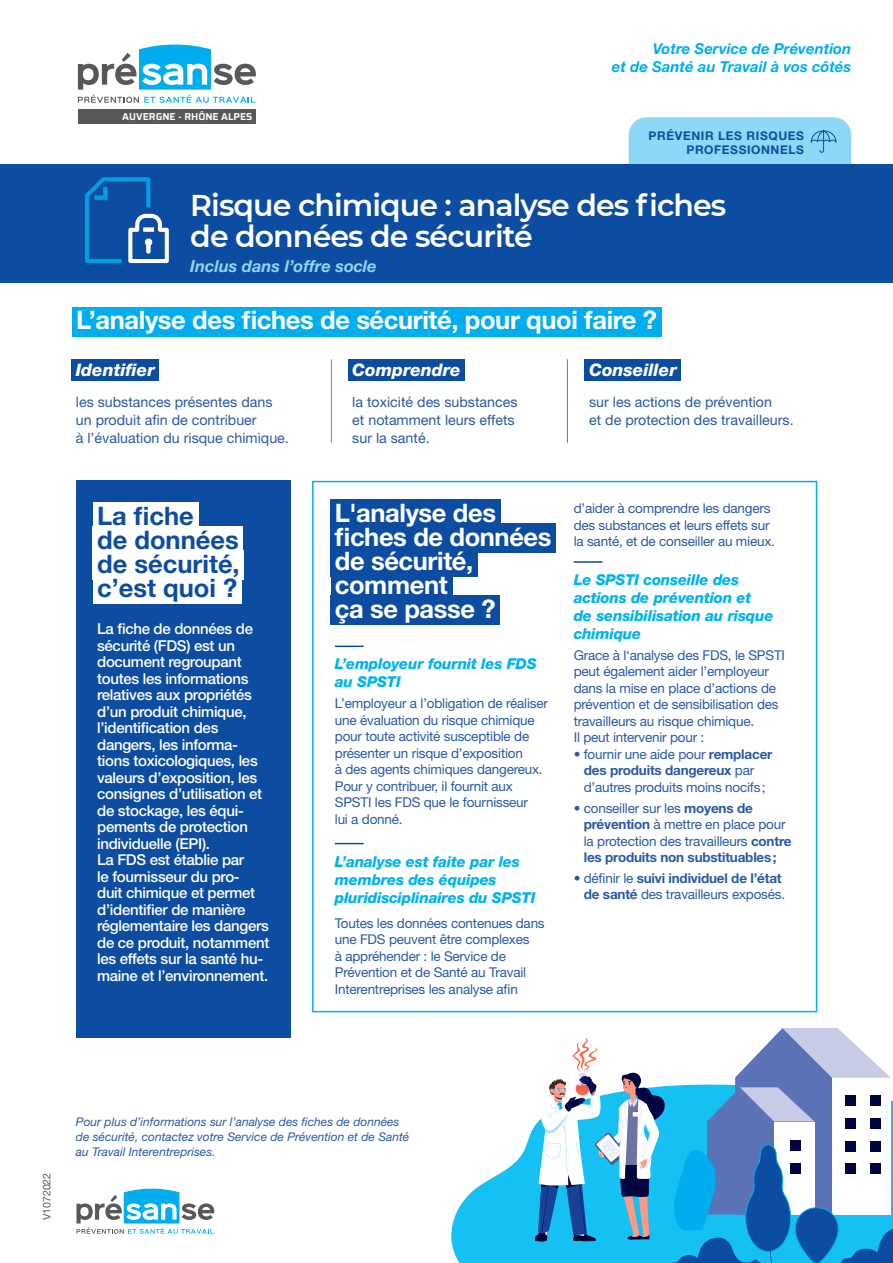
<style>
.page{position:relative;width:893px;height:1263px;background:#fff}
.page>*{position:absolute;margin:0;border:0;box-sizing:border-box;transform-origin:0 0}
.t1{font:600 30px/31.5px "Montserrat";letter-spacing:-.03em;color:#fff}
.t2{font:700 25.5px "Helvetica Neue LT Std";letter-spacing:-.015em;color:#fff}
.t3{font:700 25.5px "Helvetica Neue LT Std";color:#0d4da1}
.t4{font:italic 800 17.4px "Helvetica Neue LT Std";color:#fff}
.t5{font:italic 700 16.5px "Helvetica Neue LT Std";color:#8dd7f7}
.t6{font:500 15px/16.5px "Helvetica Neue LT Std";letter-spacing:-.02em;color:#fff}
.t7{font:italic 800 15px/18px "Helvetica Neue LT Std";letter-spacing:-.015em;color:#00b3ef}
.t8{font:italic 700 15px/18px "Helvetica Neue LT Std";color:#00aeef;text-align:right}
.t9{font:14.25px/18px "Helvetica Neue LT Std";color:#2959a8}
.t10{font:13.5px/16.5px "Helvetica Neue LT Std";letter-spacing:-.015em;color:#2959a8}
.t11{font:italic 12px/15px "Helvetica Neue LT Std";color:#2959a8}
.t12{font:700 12px/13.5px "Helvetica Neue LT Std";letter-spacing:.05em;color:#0d4da1;text-align:right}
.t13{font:10.5px "Helvetica Neue LT Std";color:#57585a}
.t14{font:600 10.05px "Saira";color:#fff}
.s1{font-weight:700}
</style>
<div class="page">
<div style="left:629px;top:117px;width:222px;height:80px;background:#8dd7f7;border-radius:18px"></div>
<svg style="left:810px;top:130px;width:27px;height:23px"></svg>
<div style="left:0;top:164px;width:893px;height:119px;background:#0d4da1"></div>
<div style="left:76px;top:481px;width:215px;height:557px;background:#0d4da1"></div>
<div style="left:93px;top:502px;width:105px;height:30px;background:#fff"></div>
<div style="left:93px;top:526px;width:150px;height:30px;background:#fff"></div>
<div style="left:93px;top:550px;width:151px;height:30px;background:#fff"></div>
<div style="left:93px;top:574px;width:149px;height:30px;background:#fff"></div>
<div style="left:72px;top:307px;width:590px;height:30px;background:#00aeef"></div>
<div style="left:331px;top:499px;width:170px;height:30px;background:#0d4da1"></div>
<div style="left:331px;top:523px;width:225px;height:30px;background:#0d4da1"></div>
<div style="left:331px;top:547px;width:147px;height:30px;background:#0d4da1"></div>
<div style="left:331px;top:571px;width:121px;height:30px;background:#0d4da1"></div>
<div style="left:331px;top:595px;width:169px;height:30px;background:#0d4da1"></div>
<hr style="left:335px;top:645px;width:29px;height:2px;background:#0d4da1">
<svg style="left:335px;top:843px;width:29px;height:1px"></svg>
<hr style="left:574px;top:561px;width:28px;height:2px;background:#0d4da1">
<div style="left:312px;top:481px;width:505px;height:531px;border:2px solid #00aeef"></div>
<hr style="left:331px;top:359px;width:1px;height:84px;background:#00aeef">
<div style="left:72px;top:359px;width:87px;height:22px;background:#0d4da1"></div>
<div style="left:348px;top:359px;width:117px;height:22px;background:#0d4da1"></div>
<svg style="left:85px;top:177px;width:84px;height:87px"></svg>
<div style="left:143px;top:227px;width:11px;height:5px;background:#fff"></div>
<svg style="left:451px;top:1125px;width:84px;height:138px;fill:#15c0f2"></svg>
<svg style="left:535px;top:1028px;width:358px;height:235px"></svg>
<div style="left:585px;top:359px;width:96px;height:22px;background:#0d4da1"></div>
<hr style="left:567px;top:359px;width:1px;height:84px;background:#00aeef">
<svg style="left:78px;top:45px;width:178px;height:58px"></svg>
<div style="left:78px;top:110px;width:177px;height:14px;background:#57585a"></div>
<svg style="left:76px;top:1188px;width:138px;height:46px"></svg>
<p class="t14" style="left:122px;top:109px;width:132px">AUVERGNE - RHÔNE ALPES</p>
<p class="t8" style="left:612px;top:39px;width:241px">Votre Service de Prévention<br>et de Santé au Travail à vos côtés</p>
<p class="t12" style="left:649px;top:129px;width:157px">PRÉVENIR LES RISQUES<br>PROFESSIONNELS</p>
<p class="t1" style="left:190px;top:188px;width:538px">Risque chimique : analyse des fiches de données de sécurité</p>
<p class="t5" style="left:190px;top:256px;width:188px">Inclus dans l’offre socle</p>
<p class="t2" style="left:76px;top:305px;width:582px">L’analyse des fiches de sécurité, pour quoi faire ?</p>
<p class="t4" style="left:76px;top:359px;width:80px">Identifier</p>
<p class="t9" style="left:76px;top:392px;width:215px">les substances présentes dans un produit afin de contribuer<br>à l’évaluation du risque chimique.</p>
<p class="t3" style="left:97px;top:500px;width:98px">La fiche</p>
<p class="t3" style="left:97px;top:524px;width:143px">de données</p>
<p class="t3" style="left:97px;top:548px;width:144px">de sécurité,</p>
<p class="t3" style="left:97px;top:572px;width:142px">c’est quoi ?</p>
<p class="t6" style="left:97px;top:621px;width:167px">La fiche de données de sécurité (FDS) est un document regroupant toutes les informations relatives aux propriétés d’un produit chimique, l’identification des dangers, les informa&shy;tions toxicologiques, les valeurs d’exposition, les consignes d’utilisation et de stockage, les équi&shy;pements de protection individuelle (EPI).</p>
<p class="t6" style="left:97px;top:852px;width:174px">La FDS est établie par<br>le fournisseur du pro-<br>duit chimique et permet d’identifier de manière réglementaire les dangers de ce produit, notamment les effets sur la santé hu&shy;maine et l’environnement.</p>
<p class="t4" style="left:352px;top:359px;width:110px">Comprendre</p>
<p class="t9" style="left:352px;top:392px;width:167px">la toxicité des substances et notamment leurs effets sur la santé.</p>
<p class="t4" style="left:589px;top:359px;width:89px">Conseiller</p>
<p class="t9" style="left:589px;top:392px;width:206px">sur les actions de prévention<br>et de protection des travailleurs.</p>
<p class="t2" style="left:335px;top:497px;width:163px">L'analyse des</p>
<p class="t2" style="left:335px;top:521px;width:218px">fiches de données</p>
<p class="t2" style="left:335px;top:545px;width:140px">de sécurité,</p>
<p class="t2" style="left:335px;top:569px;width:114px">comment</p>
<p class="t2" style="left:335px;top:593px;width:162px">ça se passe ?</p>
<p class="t7" style="left:335px;top:655px;width:203px">L’employeur fournit les FDS au SPSTI</p>
<p class="t10" style="left:335px;top:695px;width:215px">L’employeur a l’obligation de réaliser une évaluation du risque chimique pour toute activité susceptible de présenter un risque d’exposition<br>à des agents chimiques dangereux.<br>Pour y contribuer, il fournit aux<br>SPSTI les FDS que le fournisseur<br>lui a donné.</p>
<p class="t7" style="left:335px;top:852px;width:202px">L’analyse est faite par les membres des équipes pluridisciplinaires du SPSTI</p>
<p class="t10" style="left:335px;top:914px;width:211px">Toutes les données contenues dans une FDS peuvent être complexes<br>à appréhender : le Service de<br>Prévention et de Santé au Travail<br>Interentreprises les analyse afin</p>
<p class="t10" style="left:574px;top:500px;width:203px">d’aider à comprendre les dangers des substances et leurs effets sur la santé, et de conseiller au mieux.</p>
<p class="t7" style="left:574px;top:570px;width:201px">Le SPSTI conseille des actions de prévention et<br>de sensibilisation au risque chimique</p>
<p class="t10" style="left:574px;top:646px;width:213px">Grace à l‘analyse des FDS, le SPSTI peut également aider l’employeur dans la mise en place d’actions de prévention et de sensibilisation des travailleurs au risque chimique.</p>
<p class="t10" style="left:574px;top:729px;width:132px">Il peut intervenir pour :</p>
<p class="t10" style="left:584px;top:745px;width:190px;text-indent:-10px">• fournir une aide pour <span class="s1">remplacer des produits dangereux</span> par d’autres produits moins nocifs;</p>
<p class="t10" style="left:584px;top:799px;width:209px;text-indent:-10px">• conseiller sur les <span class="s1">moyens de prévention</span> à mettre en place pour la protection des travailleurs <span class="s1">contre les produits non substituables;</span></p>
<p class="t10" style="left:574px;top:869px;width:213px;text-align:right">• définir le <span class="s1">suivi individuel de l’état de santé</span> des travailleurs exposés.</p>
<p class="t13" style="left:40px;top:1220px;width:49px;rotate:-90deg">V1072022</p>
<p class="t11" style="left:76px;top:1114px;width:335px">Pour plus d’informations sur l’analyse des fiches de données de sécurité, contactez votre Service de Prévention et de Santé au Travail Interentreprises.</p>
</div>
